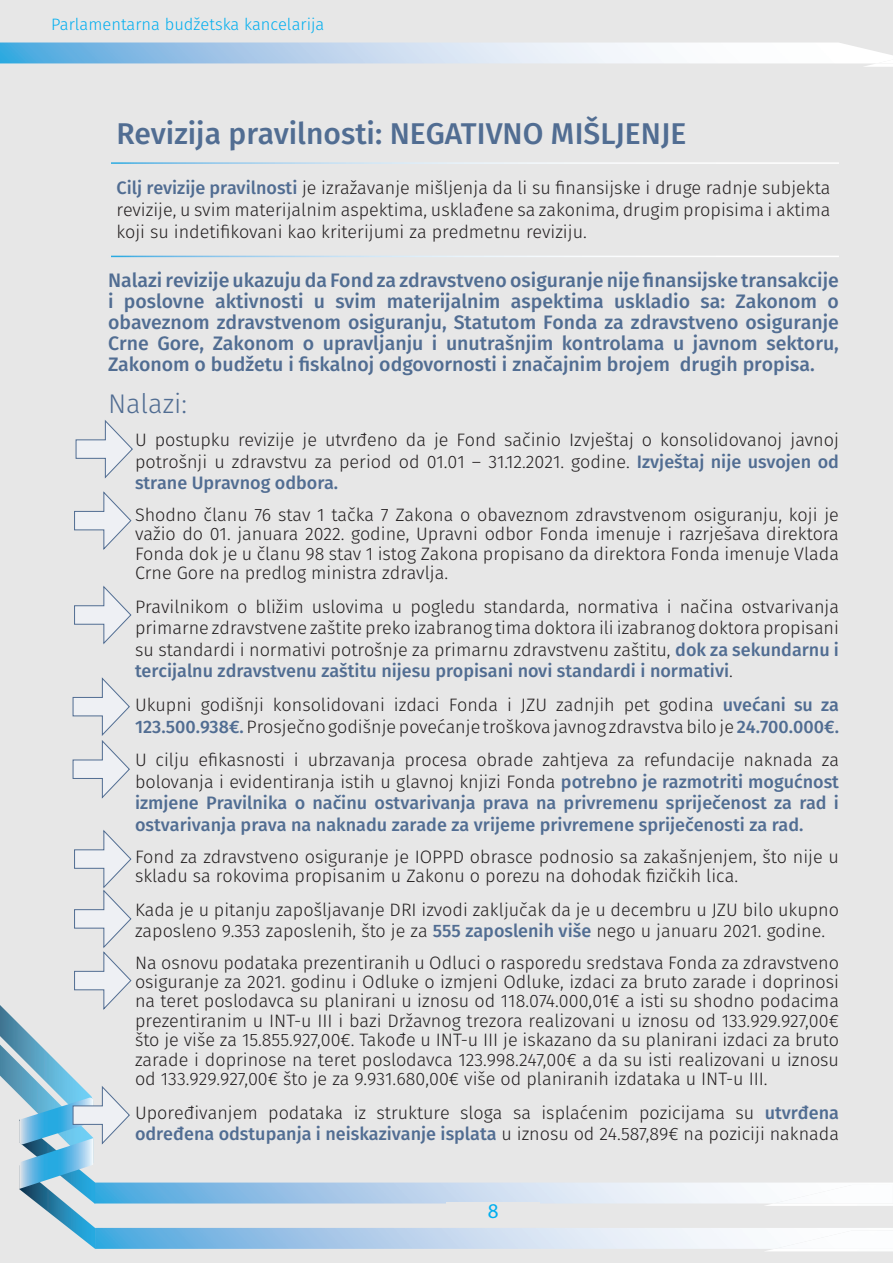
<style>
.page{position:relative;width:893px;height:1263px;background:#e7e7e7}
.page>*{position:absolute;margin:0;border:0;box-sizing:border-box;transform-origin:0 0}
.Naslov{font:500 30px "Fira Sans";color:#516d92}
.t1{font:300 27px "Fira Sans";color:#516d92}
.t2{font:21px "Myriad Pro";color:#00aeef}
.t3{font:500 19.5px/21px "Fira Sans";color:#516d92;text-align:justify}
.Naslov-2{font:300 18px/21.6px "Fira Sans";color:#231f20;text-align:justify}
.t4{font:500 18px/21.6px "Fira Sans";color:#516d92;text-align:justify}
.t5{font:300 16.5px "Fira Sans";color:#00aeef}
.s1{font-weight:500;color:#516d92}
.s2{font-weight:300;color:#231f20}
</style>
<div class="page">
<img style="left:132px;top:1228px;width:761px;height:21px">
<img style="left:0;top:42px;width:893px;height:21px">
<img style="left:132px;top:1182px;width:761px;height:21px">
<img style="left:862px;top:63px;width:31px;height:4px">
<img style="left:876px;top:60px;width:17px;height:3px">
<img style="left:767px;top:1249px;width:126px;height:2px">
<div style="left:775px;top:1230px;width:118px;height:19px;background:#fcfdfe"></div>
<img style="left:766px;top:1203px;width:127px;height:3px">
<div style="left:773px;top:1185px;width:120px;height:18px;background:#fcfdfe"></div>
<div style="left:446px;top:1202px;width:94px;height:23px;background:#e7e7e7"></div>
<hr style="left:108px;top:162px;width:731px;height:2px;background:#fff">
<hr style="left:108px;top:256px;width:731px;height:1px;background:#fff">
<svg style="left:75px;top:420px;width:58px;height:59px"></svg>
<svg style="left:74px;top:491px;width:58px;height:59px"></svg>
<svg style="left:72px;top:677px;width:58px;height:122px"></svg>
<svg style="left:74px;top:585px;width:58px;height:60px"></svg>
<svg style="left:0;top:830px;width:132px;height:419px"></svg>
<p class="t5" style="left:51px;top:13px;width:275px">Parlamentarna budžetska kancelarija</p>
<p class="Naslov" style="left:116px;top:110px;width:571px">Revizija pravilnosti: NEGATIVNO MIŠLJENJE</p>
<p class="Naslov-2" style="left:116px;top:177px;width:715px"><span class="s1">Cilj revizije pravilnosti</span> je izražavanje mišljenja da li su finansijske i druge radnje subjekta revizije, u svim materijalnim aspektima, usklađene sa zakonima, drugim propisima i aktima koji su indetifikovani kao kriterijumi za predmetnu reviziju.</p>
<p class="t3" style="left:108px;top:269px;width:732px">Nalazi revizije ukazuju da Fond za zdravstveno osiguranje nije finansijske transakcije i poslovne aktivnosti u svim materijalnim aspektima uskladio sa: Zakonom o obaveznom zdravstvenom osiguranju, Statutom Fonda za zdravstveno osiguranje Crne Gore, Zakonom o upravljanju i unutrašnjim kontrolama u javnom sektoru, Zakonom o budžetu i fiskalnoj odgovornosti i značajnim brojem drugih propisa.</p>
<p class="t1" style="left:108px;top:384px;width:81px">Nalazi:</p>
<p class="Naslov-2" style="left:135px;top:429px;width:705px;text-indent:-27px">• U postupku revizije je utvrđeno da je Fond sačinio Izvještaj o konsolidovanoj javnoj potrošnji u zdravstvu za period od 01.01 – 31.12.2021. godine. <span class="s1">Izvještaj nije usvojen od strane Upravnog odbora.</span></p>
<p class="Naslov-2" style="left:135px;top:505px;width:705px;line-height:19.5px;text-indent:-27px">• Shodno članu 76 stav 1 tačka 7 Zakona o obaveznom zdravstvenom osiguranju, koji je važio do 01. januara 2022. godine, Upravni odbor Fonda imenuje i razrješava direktora Fonda dok je u članu 98 stav 1 istog Zakona propisano da direktora Fonda imenuje Vlada Crne Gore na predlog ministra zdravlja.</p>
<p class="Naslov-2" style="left:135px;top:595px;width:705px;text-indent:-27px">• Pravilnikom o bližim uslovima u pogledu standarda, normativa i načina ostvarivanja primarne zdravstvene zaštite preko izabranog tima doktora ili izabranog doktora propisani su standardi i normativi potrošnje za primarnu zdravstvenu zaštitu, <span class="s1">dok za sekundarnu i tercijalnu zdravstvenu zaštitu nijesu propisani novi standardi i normativi</span>.</p>
<p class="Naslov-2" style="left:108px;top:694px;width:732px;text-align:right">• Ukupni godišnji konsolidovani izdaci Fonda i JZU zadnjih pet godina <span class="s1">uvećani su za<br>123.500.938€.</span> Prosječno godišnje povećanje troškova javnog zdravstva bilo je <span class="s1">24.700.000€.</span></p>
<p class="t4" style="left:135px;top:748px;width:705px;text-indent:-27px"><span class="s2">• U cilju efikasnosti i ubrzavanja procesa obrade zahtjeva za refundacije naknada za bolovanja i evidentiranja istih u glavnoj knjizi Fonda</span> potrebno je razmotriti mogućnost izmjene Pravilnika o načinu ostvarivanja prava na privremenu spriječenost za rad i ostvarivanja prava na naknadu zarade za vrijeme privremene spriječenosti za rad.</p>
<p class="Naslov-2" style="left:135px;top:846px;width:705px;line-height:19.5px;text-indent:-27px">• Fond za zdravstveno osiguranje je IOPPD obrasce podnosio sa zakašnjenjem, što nije u skladu sa rokovima propisanim u Zakonu o porezu na dohodak fizičkih lica.</p>
<p class="Naslov-2" style="left:135px;top:898px;width:705px;text-indent:-27px">• Kada je u pitanju zapošljavanje DRI izvodi zaključak da je u decembru u JZU bilo ukupno zaposleno 9.353 zaposlenih, što je za <span class="s1">555 zaposlenih više</span> nego u januaru 2021. godine.</p>
<p class="Naslov-2" style="left:135px;top:952px;width:705px;line-height:19.4px;text-indent:-27px">• Na osnovu podataka prezentiranih u Odluci o rasporedu sredstava Fonda za zdravstveno osiguranje za 2021. godinu i Odluke o izmjeni Odluke, izdaci za bruto zarade i doprinosi na teret poslodavca su planirani u iznosu od 118.074.000,01€ a isti su shodno podacima prezentiranim u INT-u III i bazi Državnog trezora realizovani u iznosu od 133.929.927,00€ što je više za 15.855.927,00€. Takođe u INT-u III je iskazano da su planirani izdaci za bruto zarade i doprinose na teret poslodavca 123.998.247,00€ a da su isti realizovani u iznosu od 133.929.927,00€ što je za 9.931.680,00€ više od planiranih izdataka u INT-u III.</p>
<p class="Naslov-2" style="left:108px;top:1101px;width:732px;text-align:right">• Upoređivanjem podataka iz strukture sloga sa isplaćenim pozicijama su <span class="s1">utvrđena određena odstupanja i neiskazivanje isplata</span> u iznosu od 24.587,89€ na poziciji naknada</p>
<p class="t2" style="left:488px;top:1197px;width:12px">8</p>
</div>
